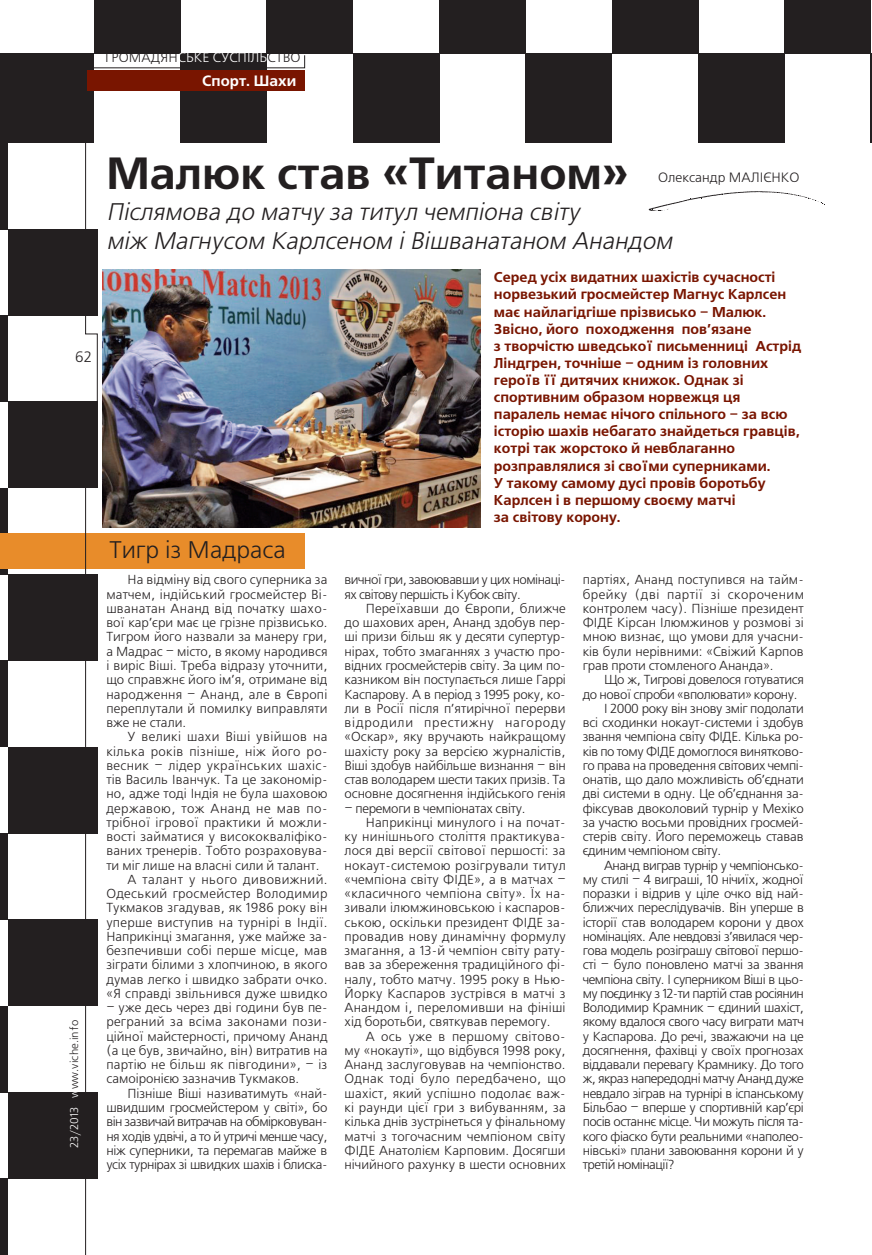
<style>
.page{position:relative;width:872px;height:1255px;background:#fff}
.page>*{position:absolute;margin:0;border:0;box-sizing:border-box;transform-origin:0 0}
.t1{font:700 45px "Free Set C";color:#231f20}
.t2{font:italic 24px/28.8px "Free Set C";color:#231f20}
.t3{font:24px "Free Set C";color:#231f20}
.rubrica_left{font:700 15px "Free Set C";color:#fff}
.foto{font:15px "Free Set C";color:#231f20}
.vrez{font:700 14.25px/17.1px "Free Set C";color:#791500}
.rubrica_right{font:13.5px "Free Set C";color:#231f20}
.author{font:13.5px "Free Set C";color:#231f20}
.text_freeset{font:13.05px/14.2px "Free Set C";letter-spacing:-.01em;color:#231f20;text-align:justify}
.text_freeset-2{font:13.05px/14.2px "Free Set C";letter-spacing:-.04em;color:#231f20}
.text_freeset-3{font:13.05px/14.2px "Free Set C";letter-spacing:-.03em;color:#231f20}
.t4{font:11.25px "Free Set C";color:#231f20}
.s1{color:#fff}
</style>
<div class="page">
<div style="left:0;top:54px;width:94px;height:89px;background:#231f20"></div>
<hr style="left:870px;top:54px;width:2px;height:89px;background:#231f20">
<div style="left:353px;top:54px;width:86px;height:89px;background:#231f20"></div>
<div style="left:525px;top:54px;width:87px;height:89px;background:#231f20"></div>
<div style="left:698px;top:54px;width:86px;height:89px;background:#231f20"></div>
<div style="left:784px;top:0;width:87px;height:53px;background:#231f20"></div>
<div style="left:612px;top:0;width:86px;height:53px;background:#231f20"></div>
<div style="left:439px;top:0;width:86px;height:53px;background:#231f20"></div>
<div style="left:266px;top:0;width:87px;height:53px;background:#231f20"></div>
<div style="left:94px;top:0;width:86px;height:53px;background:#231f20"></div>
<div style="left:8px;top:1091px;width:89px;height:87px;background:#231f20"></div>
<div style="left:0;top:1177px;width:8px;height:77px;background:#231f20"></div>
<div style="left:0;top:1006px;width:8px;height:86px;background:#231f20"></div>
<div style="left:0;top:143px;width:8px;height:86px;background:#231f20"></div>
<div style="left:0;top:833px;width:8px;height:86px;background:#231f20"></div>
<div style="left:0;top:660px;width:8px;height:87px;background:#231f20"></div>
<div style="left:0;top:488px;width:8px;height:86px;background:#231f20"></div>
<div style="left:0;top:315px;width:8px;height:87px;background:#231f20"></div>
<div style="left:8px;top:229px;width:89px;height:86px;background:#231f20"></div>
<div style="left:8px;top:401px;width:89px;height:87px;background:#231f20"></div>
<div style="left:8px;top:574px;width:89px;height:86px;background:#231f20"></div>
<div style="left:8px;top:747px;width:89px;height:86px;background:#231f20"></div>
<div style="left:8px;top:919px;width:89px;height:86px;background:#231f20"></div>
<div style="left:0;top:533px;width:305px;height:36px;background:#e88c2a"></div>
<img style="left:305px;top:269px;width:175px;height:258px">
<svg style="left:84px;top:55px;width:221px;height:1199px"></svg>
<svg style="left:648px;top:191px;width:176px;height:20px"></svg>
<p class="rubrica_right" style="left:105px;top:50px;width:197px">ГРОМАДЯН<span class="s1">СЬКЕ СУСПІЛЬ</span>СТВО</p>
<p class="rubrica_left" style="left:202px;top:72px;width:96px">Спорт. Шахи</p>
<p class="foto" style="left:75px;top:349px;width:18px">62</p>
<p class="t4" style="left:68px;top:1174px;width:156px;rotate:-90deg">Віче <span class="s1">23/2013 w</span>ww.viche.info</p>
<p class="t1" style="left:106px;top:148px;width:524px">Малюк став «Титаном»</p>
<p class="author" style="left:658px;top:171px;width:143px">Олександр МАЛІЄНКО</p>
<p class="t2" style="left:106px;top:199px;width:573px">Післямова до матчу за титул чемпіона світу<br>між Магнусом Карлсеном іВішванатаном Анандом</p>
<p class="vrez" style="left:494px;top:269px;width:309px">Серед усіх видатних шахістів сучасності норвезький гросмейстер Магнус Карлсен має найлагідгіше прізвисько – Малюк.<br>Звісно, його походження пов’язане<br>з творчістю шведської письменниці Астрід Ліндгрен, точніше – одним із головних героїв її дитячих книжок. Однак зі спортивним образом норвежця ця паралель немає нічого спільного – за всю історію шахів небагато знайдеться гравців, котрі так жорстоко й невблаганно розправлялися зі своїми суперниками.<br>У такому самому дусі провів боротьбу Карлсен і в першому своєму матчі</p>
<p class="vrez" style="left:494px;top:509px;width:128px">за світову корону.</p>
<p class="t3" style="left:109px;top:537px;width:178px">Тигр із Мадраса</p>
<p class="text_freeset" style="left:106px;top:573px;width:223px;text-indent:21px">На відміну від свого суперника за матчем, індійський гросмейстер Ві&shy;шванатан Ананд від початку шахо&shy;вої кар’єри має це грізне прізвисько.<br>Тигром його назвали за манеру гри, а Мадрас – місто, в якому народився і виріс Віші. Треба відразу уточнити, що справжнє його ім’я, отримане від народження – Ананд, але в Європі переплутали й помилку виправляти вже не стали.</p>
<p class="text_freeset" style="left:106px;top:730px;width:223px;text-indent:21px">У великі шахи Віші увійшов на кілька років пізніше, ніж його ро&shy;весник – лідер українських шахіс&shy;тів Василь Іванчук. Та це закономір&shy;но, адже тоді Індія не була шаховою державою, тож Ананд не мав по&shy;трібної ігрової практики й можли&shy;вості займатися у висококваліфіко&shy;ваних тренерів. Тобто розраховува&shy;ти міг лише на власні сили й талант.</p>
<p class="text_freeset" style="left:106px;top:872px;width:223px;text-indent:21px">А талант у нього дивовижний.<br>Одеський гросмейстер Володимир Тукмаков згадував, як 1986 року він уперше виступив на турнірі в Індії.<br>Наприкінці змагання, уже майже за&shy;безпечивши собі перше місце, мав зіграти білими з хлопчиною, в якого думав легко і швидко забрати очко. «Я справді звільнився дуже швидко</p>
<p class="text_freeset" style="left:106px;top:1001px;width:223px">– уже десь через дві години був пе&shy;реграний за всіма законами пози&shy;ційної майстерності, причому Ананд (а це був, звичайно, він) витратив на партію не більш як півгодини», – із самоіронією зазначив Тукмаков.</p>
<p class="text_freeset" style="left:106px;top:1086px;width:223px;text-indent:21px">Пізніше Віші називатимуть «най&shy;швидшим гросмейстером у світі», бо він зазвичай витрачав на обмірковуван&shy;ня ходів удвічі, а то й утричі менше часу, ніж суперники, та перемагав майже в усіх турнірах зі швидких шахів і блиска-</p>
<p class="text_freeset-2" style="left:344px;top:573px;width:223px">вичної гри, завоювавши у цих номінаці&shy;ях світову першість і Кубок світу.</p>
<p class="text_freeset" style="left:344px;top:602px;width:223px;text-indent:21px">Переїхавши до Європи, ближче до шахових арен, Ананд здобув пер&shy;ші призи більш як у десяти супертур&shy;нірах, тобто змаганнях з участю про&shy;відних гросмейстерів світу. За цим по&shy;казником він поступається лише Гаррі Каспарову. А в період з 1995 року, ко&shy;ли в Росії після п’ятирічної перерви відродили престижну нагороду «Оскар», яку вручають найкращому шахісту року за версією журналістів, Віші здобув найбільше визнання – він став володарем шести таких призів. Та основне досягнення індійського генія</p>
<p class="text_freeset" style="left:344px;top:801px;width:183px">– перемоги в чемпіонатах світу.</p>
<p class="text_freeset" style="left:344px;top:815px;width:223px;text-indent:21px">Наприкінці минулого і на почат&shy;ку нинішнього століття практикува&shy;лося дві версії світової першості: за нокаут-системою розігрували титул «чемпіона світу ФІДЕ», а в матчах – «класичного чемпіона світу». Їх на&shy;зивали ілюмжиновською і каспаров&shy;ською, оскільки президент ФІДЕ за&shy;провадив нову динамічну формулу змагання, а 13-й чемпіон світу рату&shy;вав за збереження традиційного фі&shy;налу, тобто матчу. 1995 року в Нью-Йорку Каспаров зустрівся в матчі з Анандом і, переломивши на фініші хід боротьби, святкував перемогу.</p>
<p class="text_freeset" style="left:344px;top:1029px;width:223px;text-indent:21px">А ось уже в першому світово&shy;му «нокауті», що відбувся 1998 року, Ананд заслуговував на чемпіонство.<br>Однак тоді було передбачено, що шахіст, який успішно подолає важ&shy;кі раунди цієї гри з вибуванням, за кілька днів зустрінеться у фінальному матчі з тогочасним чемпіоном світу ФІДЕ Анатолієм Карповим. Досягши нічийного рахунку в шести основних</p>
<p class="text_freeset" style="left:583px;top:573px;width:223px">партіях, Ананд поступився на тайм&shy;брейку (дві партії зі скороченим контролем часу). Пізніше президент ФІДЕ Кірсан Ілюмжинов у розмові зі мною визнає, що умови для учасни&shy;ків були нерівними: «Свіжий Карпов грав проти стомленого Ананда».</p>
<p class="text_freeset-3" style="left:583px;top:673px;width:223px;text-indent:21px">Що ж, Тигрові довелося готуватися до нової спроби «вполювати» корону.</p>
<p class="text_freeset" style="left:583px;top:701px;width:223px;text-indent:21px">І 2000 року він знову зміг подолати всі сходинки нокаут-системи і здобув звання чемпіона світу ФІДЕ. Кілька ро&shy;ків по тому ФІДЕ домоглося винятково&shy;го права на проведення світових чемпі&shy;онатів, що дало можливість об’єднати дві системи в одну. Це об’єднання за&shy;фіксував двоколовий турнір у Мехіко за участю восьми провідних гросмей&shy;стерів світу. Його переможець ставав єдиним чемпіоном світу.</p>
<p class="text_freeset" style="left:583px;top:858px;width:223px;text-indent:21px">Ананд виграв турнір у чемпіонсько&shy;му стилі – 4 виграші, 10 нічиїх, жодної поразки і відрив у ціле очко від най&shy;ближчих переслідувачів. Він уперше в історії став володарем корони у двох номінаціях. Але невдовзі з’явилася чер&shy;гова модель розіграшу світової першо&shy;сті – було поновлено матчі за звання чемпіона світу. І суперником Віші в цьо&shy;му поєдинку з 12-ти партій став росіянин Володимир Крамник – єдиний шахіст, якому вдалося свого часу виграти матч у Каспарова. До речі, зважаючи на це досягнення, фахівці у своїх прогнозах віддавали перевагу Крамнику. До того ж, якраз напередодні матчу Ананд дуже невдало зіграв на турнірі в іспанському Більбао – вперше у спортивній кар’єрі посів останнє місце. Чи можуть після та&shy;кого фіаско бути реальними «наполео&shy;нівські» плани завоювання корони й у третій номінації?</p>
</div>
